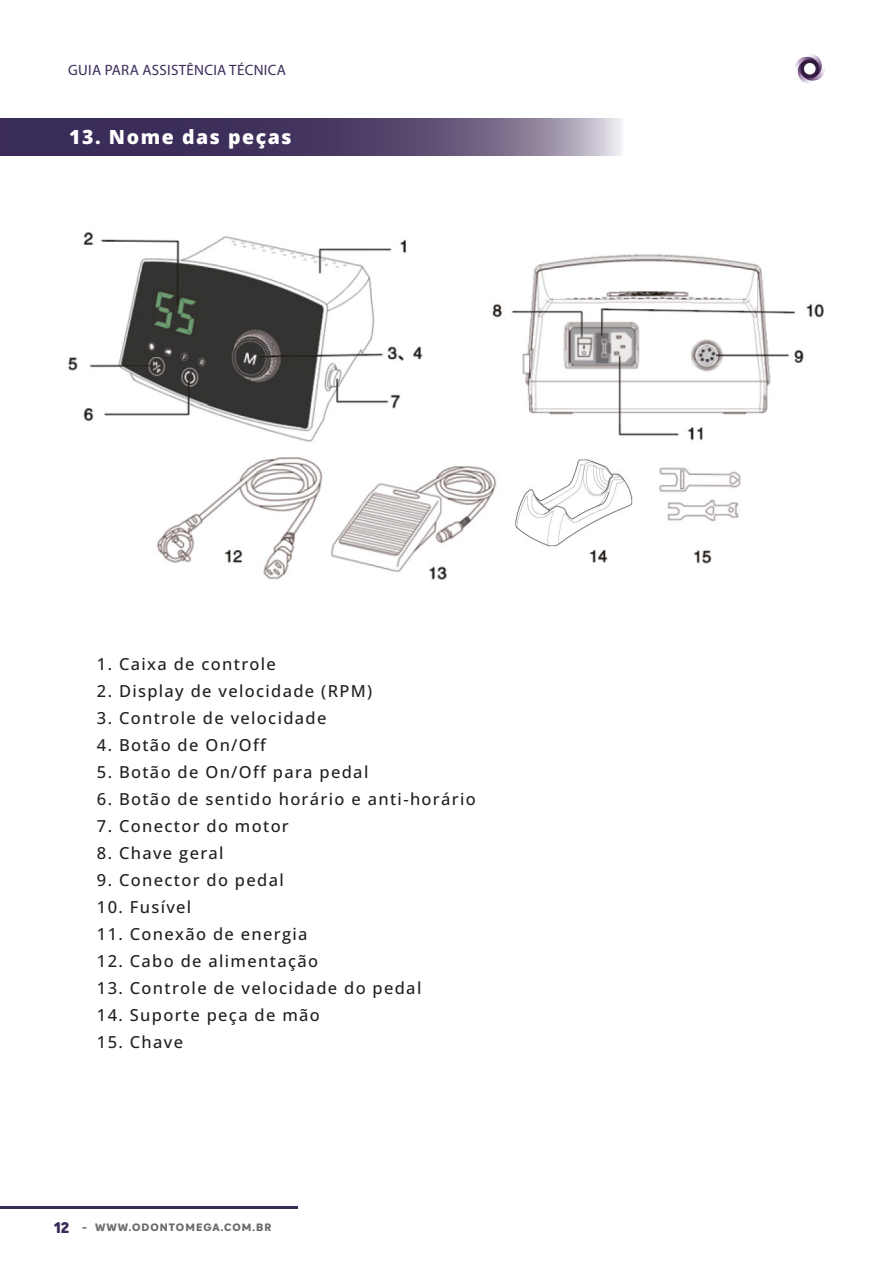
<style>
.page{position:relative;width:893px;height:1263px;background:#fff}
.page>*{position:absolute;margin:0;border:0;box-sizing:border-box;transform-origin:0 0}
.TÍTULOS_CAPITULARES{font:800 19.5px "Open Sans";letter-spacing:.08em;color:#fff}
.CORPO_DE_TEXTO{font:500 16.5px "Open Sans";letter-spacing:.08em;color:#231f20}
.t1{font:15px "Myriad Pro";letter-spacing:.02em;color:#3a2b59}
.t2{font:800 10.5px "Intelo";letter-spacing:.1em;color:#6d6e71}
.s1{font-size:15px;color:#3b2d59}
</style>
<div class="page">
<hr style="left:0;top:1206px;width:298px;height:3px;background:#3b2d59">
<img style="left:795px;top:54px;width:30px;height:29px">
<svg style="left:0;top:118px;width:623px;height:38px"></svg>
<img style="left:68px;top:232px;width:756px;height:348px">
<p class="t1" style="left:68px;top:60px;width:219px">GUIA PARA ASSISTÊNCIA TÉCNICA</p>
<p class="TÍTULOS_CAPITULARES" style="left:69px;top:123px;width:224px">13. Nome das peças</p>
<p class="CORPO_DE_TEXTO" style="left:97px;top:653px;width:181px">1. Caixa de controle</p>
<p class="CORPO_DE_TEXTO" style="left:97px;top:680px;width:277px">2. Display de velocidade (RPM)</p>
<p class="CORPO_DE_TEXTO" style="left:97px;top:707px;width:231px">3. Controle de velocidade</p>
<p class="CORPO_DE_TEXTO" style="left:97px;top:734px;width:170px">4. Botão de On/Off</p>
<p class="CORPO_DE_TEXTO" style="left:97px;top:761px;width:273px">5. Botão de On/Off para pedal</p>
<p class="CORPO_DE_TEXTO" style="left:97px;top:788px;width:380px">6. Botão de sentido horário e anti-horário</p>
<p class="CORPO_DE_TEXTO" style="left:97px;top:815px;width:193px">7. Conector do motor</p>
<p class="CORPO_DE_TEXTO" style="left:97px;top:842px;width:128px">8. Chave geral</p>
<p class="CORPO_DE_TEXTO" style="left:97px;top:869px;width:188px">9. Conector do pedal</p>
<p class="CORPO_DE_TEXTO" style="left:97px;top:896px;width:96px">10. Fusível</p>
<p class="CORPO_DE_TEXTO" style="left:97px;top:923px;width:212px">11. Conexão de energia</p>
<p class="CORPO_DE_TEXTO" style="left:97px;top:950px;width:223px">12. Cabo de alimentação</p>
<p class="CORPO_DE_TEXTO" style="left:97px;top:977px;width:326px">13. Controle de velocidade do pedal</p>
<p class="CORPO_DE_TEXTO" style="left:97px;top:1004px;width:225px">14. Suporte peça de mão</p>
<p class="CORPO_DE_TEXTO" style="left:97px;top:1031px;width:88px">15. Chave</p>
<p class="t2" style="left:54px;top:1221px;width:219px"><span class="s1">12</span> - WWW.ODONTOMEGA.COM.BR</p>
</div>
